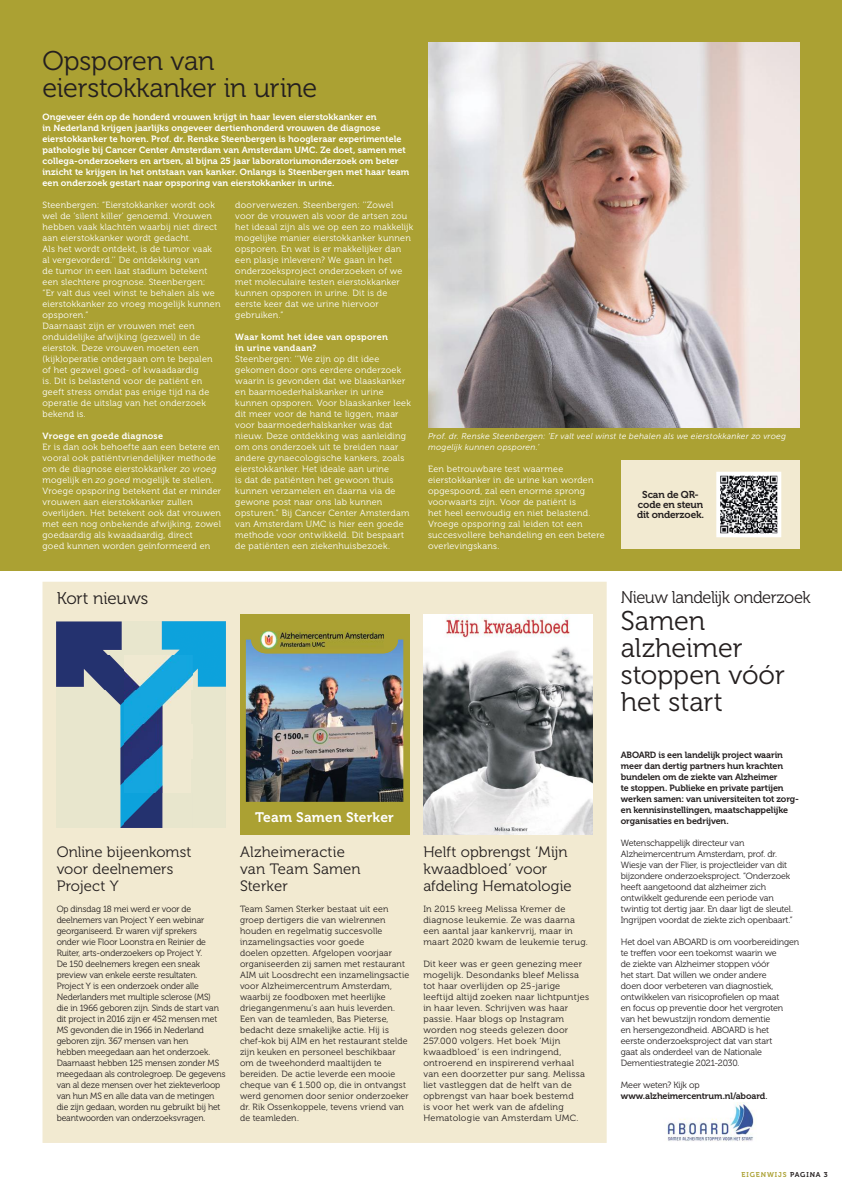
<style>
.page{position:relative;width:842px;height:1191px;background:#fff}
.page>*{position:absolute;margin:0;border:0;box-sizing:border-box;transform-origin:0 0}
.t1{font:27px/27px "Museo 300";letter-spacing:-.005em;color:#241f1f}
.t2{font:17px "Museo 300";letter-spacing:-.03em;color:#241f1f}
.t3{font:17px "Museo 300";letter-spacing:-.01em;color:#241f1f}
.t4{font:15px/17px "Museo 300";letter-spacing:.005em;color:#241f1f}
.t5{font:13.8px "Museo 700";letter-spacing:.015em;color:#fff}
.t6{font:10px/10px "Museo 700";letter-spacing:-.015em;color:#241f1f;text-align:center}
.t7{font:9px/11px "Museo 300";letter-spacing:.025em;color:#fff}
.t8{font:9px/11px "Museo 300";color:#241f1f}
.t9{font:9px/11px "Museo 300";color:#241f1f;scale:.96 1}
.t10{font:9px/11px "Museo 300";letter-spacing:.025em;color:#241f1f}
.t11{font:9px/11px "Museo 700";letter-spacing:.01em;color:#fff}
.t12{font:9px/11px "Museo 700";letter-spacing:-.015em;color:#241f1f}
.t13{font:9px "Museo 300";letter-spacing:-.02em;color:#241f1f}
.t14{font:italic 8.5px/11px "Museo Sans 300";letter-spacing:.02em;color:#fff}
.t15{font:7px "Museo 700";letter-spacing:.125em;color:#aba133}
.s1{font-family:"Museo Sans 300";font-style:italic}
.s2{font-family:"Museo 500"}
.s3{color:#241f1f}
</style>
<div class="page">
<div style="left:0;top:0;width:842px;height:571px;background:#aba133"></div>
<div style="left:621px;top:461px;width:178px;height:88px;background:#f2ead1"></div>
<img style="left:428px;top:43px;width:371px;height:385px">
<div style="left:43px;top:582px;width:564px;height:561px;background:#f2ead1"></div>
<div style="left:240px;top:615px;width:169px;height:220px;background:#aba133"></div>
<img style="left:57px;top:621px;width:169px;height:206px">
<img style="left:423px;top:614px;width:169px;height:221px">
<img style="left:667px;top:1102px;width:88px;height:39px">
<svg style="left:716px;top:472px;width:65px;height:65px;background:#919294"></svg>
<img style="left:246px;top:639px;width:157px;height:163px">
<svg style="left:251px;top:635px;width:147px;height:18px"></svg>
<img style="left:261px;top:631px;width:123px;height:17px">
<h1 class="t1" style="left:43px;top:47px;width:276px">Opsporen van eierstokkanker in urine</h1>
<p class="t11" style="left:43px;top:111px;width:368px">Ongeveer één op de honderd vrouwen krijgt in haar leven eierstokkanker en<br>in Nederland krijgen jaarlijks ongeveer dertienhonderd vrouwen de diagnose eierstokkanker te horen. Prof. dr. Renske Steenbergen is hoogleraar experimentele pathologie bij Cancer Center Amsterdam van Amsterdam UMC. Ze doet, samen met collega-onderzoekers en artsen, al bijna 25 jaar laboratoriumonderzoek om beter inzicht te krijgen in het ontstaan van kanker. Onlangs is Steenbergen met haar team een onderzoek gestart naar opsporing van eierstokkanker in urine.</p>
<p class="t7" style="left:43px;top:199px;width:180px">Steenbergen: “Eierstokkanker wordt ook wel de ‘silent killer’ genoemd. Vrouwen hebben vaak klachten waarbij niet direct aan eierstokkanker wordt gedacht.<br>Als het wordt ontdekt, is de tumor vaak al vergevorderd.’’ De ontdekking van<br>de tumor in een laat stadium betekent een slechtere prognose. Steenbergen:<br>“Er valt dus veel winst te behalen als we eierstokkanker zo vroeg mogelijk kunnen opsporen.”<br>Daarnaast zijn er vrouwen met een onduidelijke afwijking (gezwel) in de eierstok. Deze vrouwen moeten een (kijk)operatie ondergaan om te bepalen of het gezwel goed- of kwaadaardig<br>is. Dit is belastend voor de patiënt en geeft stress omdat pas enige tijd na de operatie de uitslag van het onderzoek bekend is.</p>
<p class="t11" style="left:43px;top:430px;width:122px">Vroege en goede diagnose</p>
<p class="t7" style="left:43px;top:441px;width:180px">Er is dan ook behoefte aan een betere en vooral ook patiëntvriendelijker methode om de diagnose eierstokkanker <span class="s1">zo vroeg </span>mogelijk en <span class="s1">zo goed</span> mogelijk te stellen.<br>Vroege opsporing betekent dat er minder vrouwen aan eierstokkanker zullen overlijden. Het betekent ook dat vrouwen met een nog onbekende afwijking, zowel goedaardig als kwaadaardig, direct<br>goed kunnen worden geïnformeerd en</p>
<p class="t7" style="left:235px;top:199px;width:179px">doorverwezen. Steenbergen: ’’Zowel voor de vrouwen als voor de artsen zou het ideaal zijn als we op een zo makkelijk mogelijke manier eierstokkanker kunnen opsporen. En wat is er makkelijker dan een plasje inleveren? We gaan in het onderzoeksproject onderzoeken of we met moleculaire testen eierstokkanker kunnen opsporen in urine. Dit is de eerste keer dat we urine hiervoor gebruiken.”</p>
<p class="t11" style="left:235px;top:331px;width:154px">Waar komt het idee van opsporen in urine vandaan?</p>
<p class="t7" style="left:235px;top:353px;width:177px">Steenbergen: ‘’We zijn op dit idee gekomen door ons eerdere onderzoek waarin is gevonden dat we blaaskanker en baarmoederhalskanker in urine kunnen opsporen. Voor blaaskanker leek dit meer voor de hand te liggen, maar voor baarmoederhalskanker was dat nieuw. Deze ontdekking was aanleiding om ons onderzoek uit te breiden naar andere gynaecologische kankers, zoals eierstokkanker. Het ideale aan urine<br>is dat de patiënten het gewoon thuis kunnen verzamelen en daarna via de gewone post naar ons lab kunnen opsturen.” Bij Cancer Center Amsterdam van Amsterdam UMC is hier een goede methode voor ontwikkeld. Dit bespaart de patiënten een ziekenhuisbezoek.</p>
<p class="t14" style="left:428px;top:430px;width:359px">Prof. dr. Renske Steenbergen: ‘Er valt veel winst te behalen als we eierstokkanker zo vroeg mogelijk kunnen opsporen.’</p>
<p class="t7" style="left:428px;top:463px;width:178px">Een betrouwbare test waarmee eierstokkanker in de urine kan worden opgespoord, zal een enorme sprong voorwaarts zijn. Voor de patiënt is<br>het heel eenvoudig en niet belastend.<br>Vroege opsporing zal leiden tot een succesvollere behandeling en een betere overlevingskans.</p>
<p class="t6" style="left:637px;top:490px;width:69px">Scan de QR&shy;code en steun dit onderzoek.</p>
<h2 class="t3" style="left:57px;top:589px;width:93px">Kort nieuws</h2>
<h2 class="t2" style="left:621px;top:588px;width:191px">Nieuw landelijk onderzoek</h2>
<h1 class="t1" style="left:621px;top:608px;width:165px">Samen alzheimer stoppen vóór het start</h1>
<h3 class="t4" style="left:57px;top:843px;width:136px">Online bijeenkomst voor deelnemers<br>Project Y</h3>
<p class="t9" style="left:57px;top:903px;width:177px">Op dinsdag 18 mei werd er voor de deelnemers van Project Y een webinar georganiseerd. Er waren vijf sprekers<br>onder wie Floor Loonstra en Reinier de Ruiter, arts-onderzoekers op Project Y.<br>De 150 deelnemers kregen een sneak preview van enkele eerste resultaten.<br>Project Y is een onderzoek onder alle Nederlanders met multiple sclerose (MS)<br>die in 1966 geboren zijn. Sinds de start van dit project in 2016 zijn er 452 mensen met MS gevonden die in 1966 in Nederland geboren zijn. 367 mensen van hen<br>hebben meegedaan aan het onderzoek.<br>Daarnaast hebben 125 mensen zonder MS meegedaan als controlegroep. De gegevens van al deze mensen over het ziekteverloop van hun MS en alle data van de metingen die zijn gedaan, worden nu gebruikt bij het beantwoorden van onderzoeksvragen.</p>
<h3 class="t5" style="left:255px;top:809px;width:140px">Team Samen Sterker</h3>
<h3 class="t4" style="left:240px;top:843px;width:122px">Alzheimeractie van Team Samen<br>Sterker</h3>
<p class="t8" style="left:240px;top:903px;width:171px">Team Samen Sterker bestaat uit een groep dertigers die van wielrennen houden en regelmatig succesvolle inzamelingsacties voor goede<br>doelen opzetten. Afgelopen voorjaar organiseerden zij samen met restaurant AIM uit Loosdrecht een inzamelingsactie voor Alzheimercentrum Amsterdam, waarbij ze foodboxen met heerlijke driegangenmenu’s aan huis leverden.<br>Een van de teamleden, Bas Pieterse, bedacht deze smakelijke actie. Hij is chef-kok bij AIM en het restaurant stelde zijn keuken en personeel beschikbaar om de tweehonderd maaltijden te bereiden. De actie leverde een mooie cheque van € 1.500 op, die in ontvangst werd genomen door senior onderzoeker dr. Rik Ossenkoppele, tevens vriend van de teamleden.</p>
<h3 class="t4" style="left:423px;top:843px;width:150px">Helft opbrengst ‘Mijn kwaadbloed’ voor afdeling Hematologie</h3>
<p class="t10" style="left:423px;top:903px;width:166px">In 2015 kreeg Melissa Kremer de diagnose leukemie. Ze was daarna een aantal jaar kankervrij, maar in maart 2020 kwam de leukemie terug.</p>
<p class="t10" style="left:423px;top:958px;width:167px">Dit keer was er geen genezing meer mogelijk. Desondanks bleef Melissa tot haar overlijden op 25-jarige leeftijd altijd zoeken naar lichtpuntjes in haar leven. Schrijven was haar passie. Haar blogs op Instagram worden nog steeds gelezen door 257.000 volgers. Het boek ‘Mijn kwaadbloed’ is een indringend, ontroerend en inspirerend verhaal van een doorzetter pur sang. Melissa liet vastleggen dat de helft van de opbrengst van haar boek bestemd<br>is voor het werk van de afdeling Hematologie van Amsterdam UMC.</p>
<p class="t12" style="left:621px;top:749px;width:180px">ABOARD is een landelijk project waarin meer dan dertig partners hun krachten bundelen om de ziekte van Alzheimer<br>te stoppen. Publieke en private partijen werken samen: van universiteiten tot zorg&shy;en kennisinstellingen, maatschappelijke organisaties en bedrijven.</p>
<p class="t8" style="left:621px;top:837px;width:174px">Wetenschappelijk directeur van Alzheimercentrum Amsterdam, prof. dr.<br>Wiesje van der Flier, is projectleider van dit bijzondere onderzoeksproject. “Onderzoek heeft aangetoond dat alzheimer zich ontwikkelt gedurende een periode van twintig tot dertig jaar. En daar ligt de sleutel.<br>Ingrijpen voordat de ziekte zich openbaart.”</p>
<p class="t8" style="left:621px;top:936px;width:180px">Het doel van ABOARD is om voorbereidingen te treffen voor een toekomst waarin we<br>de ziekte van Alzheimer stoppen vóór<br>het start. Dat willen we onder andere<br>doen door verbeteren van diagnostiek, ontwikkelen van risicoprofielen op maat<br>en focus op preventie door het vergroten van het bewustzijn rondom dementie<br>en hersengezondheid. ABOARD is het<br>eerste onderzoeksproject dat van start<br>gaat als onderdeel van de Nationale Dementiestrategie 2021-2030.</p>
<p class="t13" style="left:621px;top:1080px;width:80px">Meer weten? Kijk op</p>
<p class="t12" style="left:621px;top:1090px;width:148px">www.alzheimercentrum.nl/aboard<span class="s2">.</span></p>
<p class="t15" style="left:741px;top:1170px;width:88px">EIGENWIJS <span class="s3">PAGINA 3</span></p>
</div>
